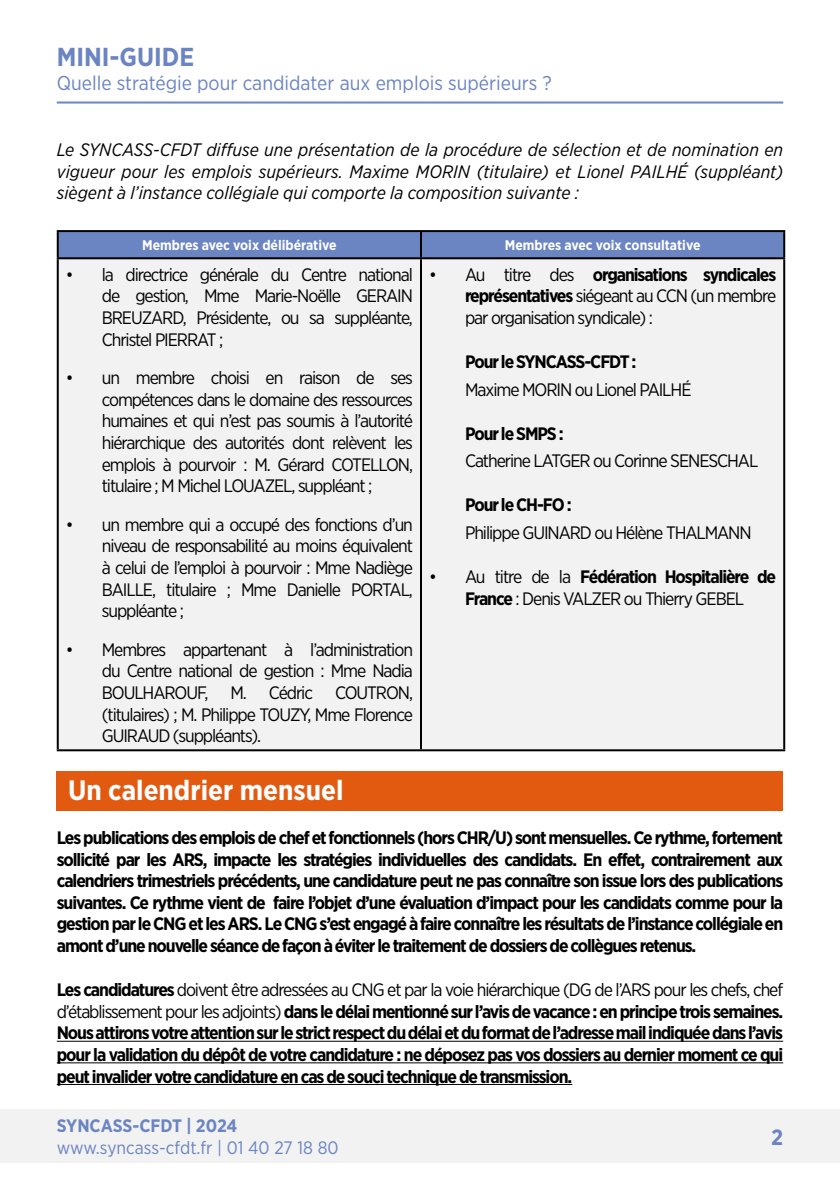
<style>
.page{position:relative;width:840px;height:1191px;background:#fff}
.page>*{position:absolute;margin:0;border:0;box-sizing:border-box;transform-origin:0 0}
.t1{font:700 28px "Gotham Narrow";color:#fff}
.t2{font:700 26px "Gotham Narrow";color:#6b84c2}
.t3{font:700 22px "Gotham Narrow";color:#6b84c2}
.t4{font:20px "Gotham Narrow";color:#6b84c2}
.t5{font:700 18px/21.6px "Gotham Narrow";letter-spacing:-.06em;color:#000;text-align:justify}
.t6{font:18px/21.6px "Gotham Narrow";letter-spacing:-.06em;color:#000;text-align:justify}
.t7{font:italic 18px/21.6px "Gotham Narrow";color:#000;text-align:justify}
.t8{font:18px "Gotham Narrow";color:#6b84c2}
.t9{font:700 18px "Gotham Narrow";letter-spacing:-.005em;color:#6b84c2}
.t10{font:700 14px "Gotham Narrow";color:#fff}
.s1{font-weight:700}
.s2{font-weight:400}
</style>
<div class="page">
<div style="left:0;top:1108px;width:839px;height:54px;background:#f2f2f2"></div>
<hr style="left:57px;top:101px;width:725px;height:2px;background:#6b84c2">
<div style="left:57px;top:771px;width:725px;height:40px;background:#e25a10"></div>
<hr style="left:57px;top:1040px;width:725px;height:1px;background:#000">
<hr style="left:57px;top:1062px;width:725px;height:1px;background:#000">
<hr style="left:57px;top:1084px;width:515px;height:1px;background:#000">
<div style="left:59px;top:232px;width:723px;height:25px;background:#6b84c2"></div>
<div style="left:59px;top:259px;width:723px;height:490px;background:#f2f2f2"></div>
<hr style="left:57px;top:230px;width:364px;height:2px;background:#000">
<hr style="left:57px;top:232px;width:2px;height:25px;background:#000">
<hr style="left:421px;top:230px;width:363px;height:2px;background:#000">
<hr style="left:420px;top:232px;width:2px;height:25px;background:#000">
<hr style="left:782px;top:232px;width:2px;height:25px;background:#000">
<hr style="left:57px;top:257px;width:364px;height:2px;background:#000">
<hr style="left:57px;top:259px;width:2px;height:490px;background:#000">
<hr style="left:421px;top:257px;width:363px;height:2px;background:#000">
<hr style="left:420px;top:259px;width:2px;height:490px;background:#000">
<hr style="left:782px;top:259px;width:2px;height:490px;background:#000">
<hr style="left:57px;top:749px;width:364px;height:2px;background:#000">
<hr style="left:421px;top:749px;width:363px;height:2px;background:#000">
<h2 class="t2" style="left:57px;top:40px;width:139px">MINI-GUIDE</h2>
<p class="t4" style="left:57px;top:71px;width:496px">Quelle stratégie pour candidater aux emplois supérieurs ?</p>
<p class="t7" style="left:57px;top:139px;width:727px">Le SYNCASS-CFDT diffuse une présentation de la procédure de sélection et de nomination en vigueur pour les emplois supérieurs. Maxime MORIN (titulaire) et Lionel PAILHÉ (suppléant) siègent à l’instance collégiale qui comporte la composition suivante :</p>
<p class="t10" style="left:142px;top:236px;width:196px">Membres avec voix délibérative</p>
<p class="t10" style="left:504px;top:236px;width:197px">Membres avec voix consultative</p>
<p class="t6" style="left:102px;top:263px;width:312px;text-indent:-36px">• la directrice générale du Centre national de gestion, Mme Marie-Noëlle GERAIN BREUZARD, Présidente, ou sa suppléante, Christel PIERRAT ;</p>
<p class="t6" style="left:102px;top:367px;width:312px;text-indent:-36px">• un membre choisi en raison de ses compétences dans le domaine des ressources humaines et qui n’est pas soumis à l’autorité hiérarchique des autorités dont relèvent les emplois à pourvoir : M. Gérard COTELLON, titulaire ; M Michel LOUAZEL, suppléant ;</p>
<p class="t6" style="left:102px;top:513px;width:312px;text-indent:-36px">• un membre qui a occupé des fonctions d’un niveau de responsabilité au moins équivalent à celui de l’emploi à pourvoir : Mme Nadiège BAILLE, titulaire ; Mme Danielle PORTAL, suppléante ;</p>
<p class="t6" style="left:102px;top:638px;width:312px;text-indent:-36px">• Membres appartenant à l’administration du Centre national de gestion : Mme Nadia BOULHAROUF, M. Cédric COUTRON, (titulaires) ; M. Philippe TOUZY, Mme Florence GUIRAUD (suppléants).</p>
<p class="t6" style="left:465px;top:263px;width:312px;text-indent:-36px">• Au titre des <span class="s1">organisations syndicales représentatives</span> siégeant au CCN (un membre par organisation syndicale) :</p>
<p class="t5" style="left:465px;top:351px;width:173px">Pour le SYNCASS-CFDT :</p>
<p class="t6" style="left:465px;top:378px;width:228px">Maxime MORIN ou Lionel PAILHÉ</p>
<p class="t5" style="left:465px;top:422px;width:100px">Pour le SMPS :</p>
<p class="t6" style="left:465px;top:449px;width:295px">Catherine LATGER ou Corinne SENESCHAL</p>
<p class="t5" style="left:465px;top:494px;width:108px">Pour le CH-FO :</p>
<p class="t6" style="left:465px;top:521px;width:288px">Philippe GUINARD ou Hélène THALMANN</p>
<p class="t6" style="left:429px;top:565px;width:348px;text-align:center">• Au titre de la <span class="s1">Fédération Hospitalière de<br>France</span> : Denis VALZER ou Thierry GEBEL</p>
<h1 class="t1" style="left:68px;top:771px;width:277px">Un calendrier mensuel</h1>
<p class="t5" style="left:57px;top:826px;width:727px">Les publications des emplois de chef et fonctionnels (hors CHR/U) sont mensuelles. Ce rythme, fortement sollicité par les ARS, impacte les stratégies individuelles des candidats. En effet, contrairement aux calendriers trimestriels précédents, une candidature peut ne pas connaître son issue lors des publications suivantes. Ce rythme vient de faire l’objet d’une évaluation d’impact pour les candidats comme pour la gestion par le CNG et les ARS. Le CNG s’est engagé à faire connaître les résultats de l’instance collégiale en amont d’une nouvelle séance de façon à éviter le traitement de dossiers de collègues retenus.</p>
<p class="t5" style="left:57px;top:979px;width:727px">Les candidatures <span class="s2">doivent être adressées au CNG et par la voie hiérarchique (DG de l’ARS pour les chefs, chef d’établissement pour les adjoints)</span> dans le délai mentionné sur l’avis de vacance : en principe trois semaines.<br>Nous attirons votre attention sur le strict respect du délai et du format de l’adresse mail indiquée dans l’avis pour la validation du dépôt de votre candidature : ne déposez pas vos dossiers au dernier moment ce qui peut invalider votre candidature en cas de souci technique de transmission.</p>
<p class="t9" style="left:57px;top:1114px;width:182px">SYNCASS-CFDT | 2024</p>
<p class="t8" style="left:57px;top:1136px;width:283px">www.syncass-cfdt.fr | 01 40 27 18 80</p>
<p class="t3" style="left:770px;top:1122px;width:13px">2</p>
</div>
